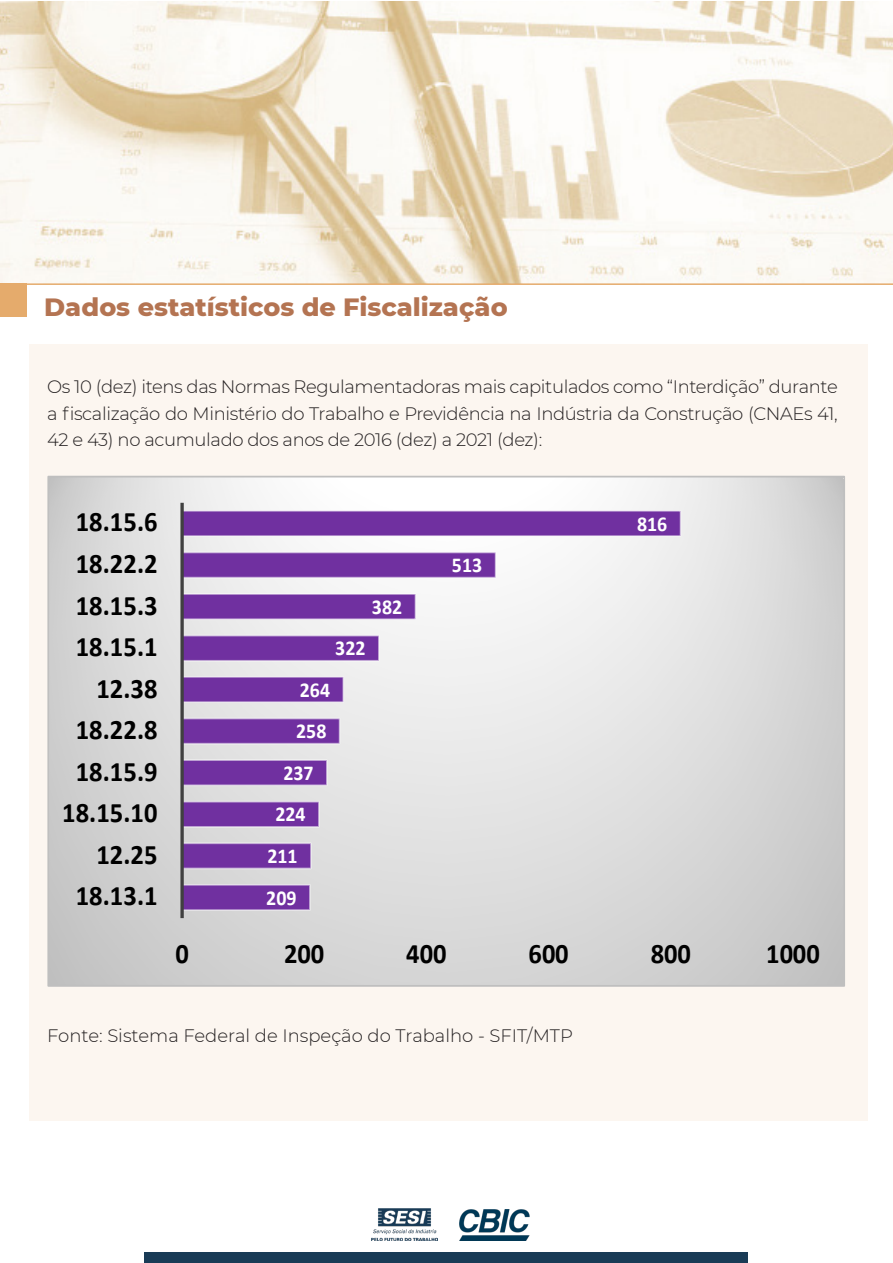
<style>
.page{position:relative;width:893px;height:1263px;background:#fff}
.page>*{position:absolute;margin:0;border:0;box-sizing:border-box;transform-origin:0 0}
.t1{font:700 28.35px "Calibri";letter-spacing:.005em;color:#000;scale:.94 1}
.t2{font:800 25.5px "Montserrat";color:#b47452}
.t3{font:700 21.15px "Calibri";color:#fff;scale:.94 1}
.t4{font:300 18px/26.2px "Montserrat";letter-spacing:-.02em;color:#231f20;text-align:justify}
.t5{font:300 18px "Montserrat";color:#231f20}
</style>
<div class="page">
<div style="left:29px;top:344px;width:838px;height:777px;background:#fcf6f0"></div>
<img style="left:1px;top:1px;width:892px;height:282px">
<div style="left:1px;top:283px;width:26px;height:34px;background:#e5ab6c"></div>
<hr style="left:4px;top:283px;width:889px;height:2px;background:#e5ab6c">
<div style="left:145px;top:1253px;width:603px;height:10px;background:#193b56"></div>
<img style="left:371px;top:1209px;width:66px;height:31px">
<img style="left:459px;top:1209px;width:71px;height:31px">
<svg style="left:50px;top:479px;width:792px;height:505px;background:#d7d7d7"></svg>
<svg style="left:184px;top:509px;width:498px;height:403px"></svg>
<svg style="left:180px;top:503px;width:4px;height:415px;background:#575458"></svg>
<p class="t2" style="left:44px;top:288px;width:465px">Dados estatísticos de Fiscalização</p>
<p class="t4" style="left:47px;top:373px;width:792px">Os 10 (dez) itens das Normas Regulamentadoras mais capitulados como “Interdição” durante a fiscalização do Ministério do Trabalho e Previdência na Indústria da Construção (CNAEs 41, 42 e 43) no acumulado dos anos de 2016 (dez) a 2021 (dez):</p>
<p class="t1" style="left:76px;top:502px;width:89px">18.15.6</p>
<p class="t3" style="left:637px;top:509px;width:34px">816</p>
<p class="t1" style="left:76px;top:544px;width:89px">18.22.2</p>
<p class="t3" style="left:452px;top:550px;width:34px">513</p>
<p class="t1" style="left:76px;top:585px;width:89px">18.15.3</p>
<p class="t3" style="left:372px;top:592px;width:34px">382</p>
<p class="t1" style="left:76px;top:627px;width:89px">18.15.1</p>
<p class="t3" style="left:335px;top:633px;width:34px">322</p>
<p class="t1" style="left:96px;top:668px;width:67px">12.38</p>
<p class="t3" style="left:300px;top:675px;width:34px">264</p>
<p class="t1" style="left:76px;top:710px;width:89px">18.22.8</p>
<p class="t3" style="left:296px;top:716px;width:34px">258</p>
<p class="t1" style="left:76px;top:751px;width:89px">18.15.9</p>
<p class="t3" style="left:283px;top:758px;width:34px">237</p>
<p class="t1" style="left:62px;top:793px;width:103px">18.15.10</p>
<p class="t3" style="left:275px;top:799px;width:34px">224</p>
<p class="t1" style="left:96px;top:834px;width:67px">12.25</p>
<p class="t3" style="left:267px;top:841px;width:34px">211</p>
<p class="t1" style="left:76px;top:876px;width:89px">18.13.1</p>
<p class="t3" style="left:266px;top:882px;width:34px">209</p>
<p class="t1" style="left:175px;top:933px;width:16px">0</p>
<p class="t1" style="left:284px;top:933px;width:44px">200</p>
<p class="t1" style="left:406px;top:933px;width:44px">400</p>
<p class="t1" style="left:528px;top:933px;width:44px">600</p>
<p class="t1" style="left:651px;top:933px;width:44px">800</p>
<p class="t1" style="left:766px;top:933px;width:59px">1000</p>
<p class="t5" style="left:47px;top:1023px;width:527px">Fonte: Sistema Federal de Inspeção do Trabalho - SFIT/MTP</p>
</div>
